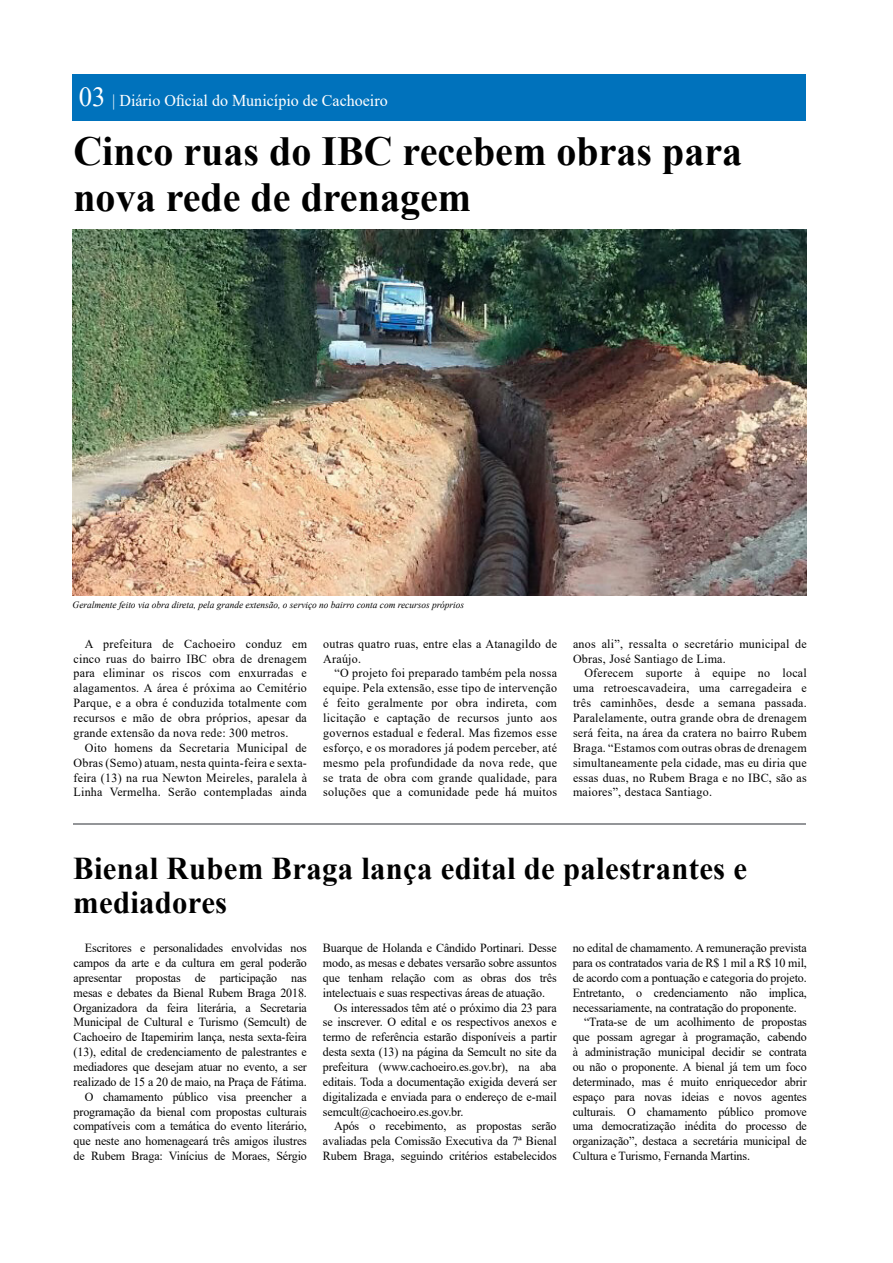
<style>
.page{position:relative;width:893px;height:1263px;background:#fff}
.page>*{position:absolute;margin:0;border:0;box-sizing:border-box;transform-origin:0 0}
.t1{font:700 41.25px/45.5px "Times New Roman";color:#000}
.t2{font:700 31.65px/34.3px "Times New Roman";letter-spacing:.01em;color:#000}
.t3{font:16.5px "Times New Roman";color:#fff}
.t4{font:12.45px/14.9px "Times New Roman";letter-spacing:-.01em;color:#000;text-align:justify}
.t5{font:12.45px/14.9px "Times New Roman";letter-spacing:.02em;color:#000}
.t6{font:italic 9.6px "Times New Roman";color:#000}
.s1{font-size:27.6px}
</style>
<div class="page">
<div style="left:73px;top:74px;width:733px;height:47px;background:#0072bc"></div>
<img style="left:73px;top:230px;width:733px;height:366px">
<hr style="left:73px;top:824px;width:732px;height:1px;background:#939598">
<h3 class="t3" style="left:79px;top:89px;width:310px"><span class="s1">03</span> | Diário Oficial do Município de Cachoeiro</h3>
<h1 class="t1" style="left:73px;top:128px;width:670px">Cinco ruas do IBC recebem obras para nova rede de drenagem</h1>
<p class="t6" style="left:73px;top:598px;width:393px">Geralmente feito via obra direta, pela grande extensão, o serviço no bairro conta com recursos próprios</p>
<p class="t4" style="left:74px;top:636px;width:235px;text-indent:11px">A prefeitura de Cachoeiro conduz em cinco ruas do bairro IBC obra de drenagem para eliminar os riscos com enxurradas e alagamentos. A área é próxima ao Cemitério Parque, e a obra é conduzida totalmente com recursos e mão de obra próprios, apesar da grande extensão da nova rede: 300 metros.</p>
<p class="t4" style="left:74px;top:740px;width:235px;text-indent:11px">Oito homens da Secretaria Municipal de Obras (Semo) atuam, nesta quinta-feira e sexta&shy;feira (13) na rua Newton Meireles, paralela à Linha Vermelha. Serão contempladas ainda</p>
<p class="t5" style="left:323px;top:636px;width:235px">outras quatro ruas, entre elas a Atanagildo de<br>Araújo.</p>
<p class="t4" style="left:323px;top:665px;width:235px;text-indent:11px">“O projeto foi preparado também pela nossa equipe. Pela extensão, esse tipo de intervenção é feito geralmente por obra indireta, com licitação e captação de recursos junto aos governos estadual e federal. Mas fizemos esse esforço, e os moradores já podem perceber, até mesmo pela profundidade da nova rede, que se trata de obra com grande qualidade, para soluções que a comunidade pede há muitos</p>
<p class="t5" style="left:573px;top:636px;width:235px">anos ali”, ressalta o secretário municipal de<br>Obras, José Santiago de Lima.</p>
<p class="t4" style="left:573px;top:665px;width:235px;text-indent:11px">Oferecem suporte à equipe no local uma retroescavadeira, uma carregadeira e três caminhões, desde a semana passada.<br>Paralelamente, outra grande obra de drenagem será feita, na área da cratera no bairro Rubem Braga. “Estamos com outras obras de drenagem simultaneamente pela cidade, mas eu diria que essas duas, no Rubem Braga e no IBC, são as maiores”, destaca Santiago.</p>
<h2 class="t2" style="left:73px;top:850px;width:675px">Bienal Rubem Braga lança edital de palestrantes e mediadores</h2>
<p class="t4" style="left:74px;top:940px;width:235px;text-align:right">Escritores e personalidades envolvidas nos campos da arte e da cultura em geral poderão apresentar propostas de participação nas mesas e debates da Bienal Rubem Braga 2018.<br>Organizadora da feira literária, a Secretaria Municipal de Cultural e Turismo (Semcult) de Cachoeiro de Itapemirim lança, nesta sexta-feira (13), edital de credenciamento de palestrantes e mediadores que desejam atuar no evento, a ser realizado de 15 a 20 de maio, na Praça de Fátima.<br>O chamamento público visa preencher a programação da bienal com propostas culturais compatíveis com a temática do evento literário, que neste ano homenageará três amigos ilustres de Rubem Braga: Vinícius de Moraes, Sérgio</p>
<p class="t4" style="left:323px;top:940px;width:235px">Buarque de Holanda e Cândido Portinari. Desse</p>
<p class="t4" style="left:323px;top:955px;width:235px">modo, as mesas e debates versarão sobre assuntos</p>
<p class="t4" style="left:323px;top:970px;width:235px">que tenham relação com as obras dos três</p>
<p class="t4" style="left:323px;top:985px;width:224px">intelectuais e suas respectivas áreas de atuação.</p>
<p class="t4" style="left:334px;top:999px;width:224px">Os interessados têm até o próximo dia 23 para</p>
<p class="t4" style="left:323px;top:1014px;width:235px">se inscrever. O edital e os respectivos anexos e</p>
<p class="t4" style="left:323px;top:1029px;width:235px">termo de referência estarão disponíveis a partir</p>
<p class="t4" style="left:323px;top:1044px;width:235px">desta sexta (13) na página da Semcult no site da</p>
<p class="t4" style="left:323px;top:1059px;width:235px">prefeitura (www.cachoeiro.es.gov.br), na aba</p>
<p class="t4" style="left:323px;top:1074px;width:235px">editais. Toda a documentação exigida deverá ser</p>
<p class="t4" style="left:323px;top:1089px;width:235px">digitalizada e enviada para o endereço de e-mail</p>
<p class="t4" style="left:323px;top:1103px;width:142px">semcult@cachoeiro.es.gov.br.</p>
<p class="t4" style="left:334px;top:1118px;width:224px">Após o recebimento, as propostas serão</p>
<p class="t4" style="left:323px;top:1133px;width:235px">avaliadas pela Comissão Executiva da 7ª Bienal</p>
<p class="t4" style="left:323px;top:1148px;width:235px">Rubem Braga, seguindo critérios estabelecidos</p>
<p class="t4" style="left:573px;top:940px;width:236px">no edital de chamamento. A remuneração prevista</p>
<p class="t4" style="left:573px;top:955px;width:236px">para os contratados varia de R$ 1 mil a R$ 10 mil,</p>
<p class="t4" style="left:573px;top:970px;width:236px">de acordo com a pontuação e categoria do projeto.</p>
<p class="t4" style="left:573px;top:985px;width:236px">Entretanto, o credenciamento não implica,</p>
<p class="t4" style="left:573px;top:999px;width:226px">necessariamente, na contratação do proponente.</p>
<p class="t4" style="left:584px;top:1014px;width:224px">“Trata-se de um acolhimento de propostas</p>
<p class="t4" style="left:573px;top:1029px;width:236px">que possam agregar à programação, cabendo</p>
<p class="t4" style="left:573px;top:1044px;width:236px">à administração municipal decidir se contrata</p>
<p class="t4" style="left:573px;top:1059px;width:236px">ou não o proponente. A bienal já tem um foco</p>
<p class="t4" style="left:573px;top:1074px;width:236px">determinado, mas é muito enriquecedor abrir</p>
<p class="t4" style="left:573px;top:1089px;width:236px">espaço para novas ideias e novos agentes</p>
<p class="t4" style="left:573px;top:1103px;width:236px">culturais. O chamamento público promove</p>
<p class="t4" style="left:573px;top:1118px;width:236px">uma democratização inédita do processo de</p>
<p class="t4" style="left:573px;top:1133px;width:236px">organização”, destaca a secretária municipal de</p>
<p class="t4" style="left:573px;top:1148px;width:179px">Cultura e Turismo, Fernanda Martins.</p>
</div>
